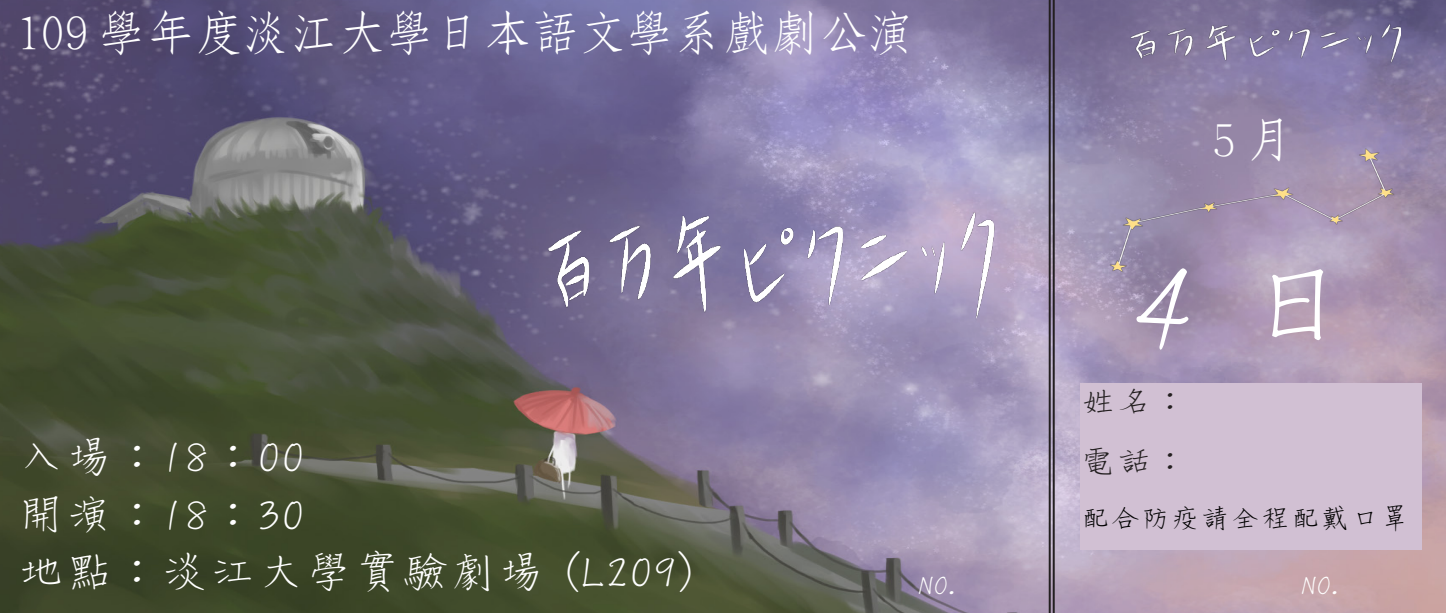
<style>
.page{position:relative;width:1446px;height:613px;background:#fff}
.page>*{position:absolute;margin:0;border:0;box-sizing:border-box;transform-origin:0 0}
.小標{font:135px "DF Ya W3 WIN BF";color:#fff}
.小標-2{font:48px "DF Ya W3 WIN BF";color:#fff}
.大標{font:500 48px "Nan Sung";color:#fff}
.段落樣式1{font:36px "DF Ya W3 WIN BF";color:#231f20}
.段落樣式2{font:30px "DF Ya W3 WIN BF";color:#000}
.段落樣式1-2{font:30px "DF Ya W3 WIN BF";color:#fff}
</style>
<div class="page">
<img style="left:0;top:0;width:1446px;height:612px">
<hr style="left:1052px;top:0;width:2px;height:612px;background:#231f20">
<hr style="left:1048px;top:0;width:2px;height:612px;background:#231f20">
<img style="left:512px;top:184px;width:507px;height:165px">
<img style="left:1108px;top:13px;width:292px;height:61px">
<img style="left:1094px;top:133px;width:308px;height:141px">
<div style="left:1080px;top:383px;width:342px;height:166px;background:#d1c0d3"></div>
<p class="大標" style="left:17px;top:8px;width:902px">109 學年度淡江大學日本語文學系戲劇公演</p>
<p class="小標-2" style="left:17px;top:432px;width:289px">入場：18：00</p>
<p class="小標-2" style="left:17px;top:490px;width:289px">開演：18：30</p>
<p class="小標-2" style="left:17px;top:547px;width:685px">地點：淡江大學實驗劇場 (L209)</p>
<p class="段落樣式1-2" style="left:918px;top:570px;width:46px">NO.</p>
<p class="大標" style="left:1212px;top:115px;width:85px">5月</p>
<p class="小標" style="left:1128px;top:238px;width:238px">4日</p>
<p class="段落樣式1" style="left:1080px;top:383px;width:109px">姓名：</p>
<p class="段落樣式1" style="left:1080px;top:443px;width:109px">電話：</p>
<p class="段落樣式2" style="left:1080px;top:503px;width:331px">配合防疫請全程配戴口罩</p>
<p class="段落樣式1-2" style="left:1301px;top:570px;width:46px">NO.</p>
</div>
